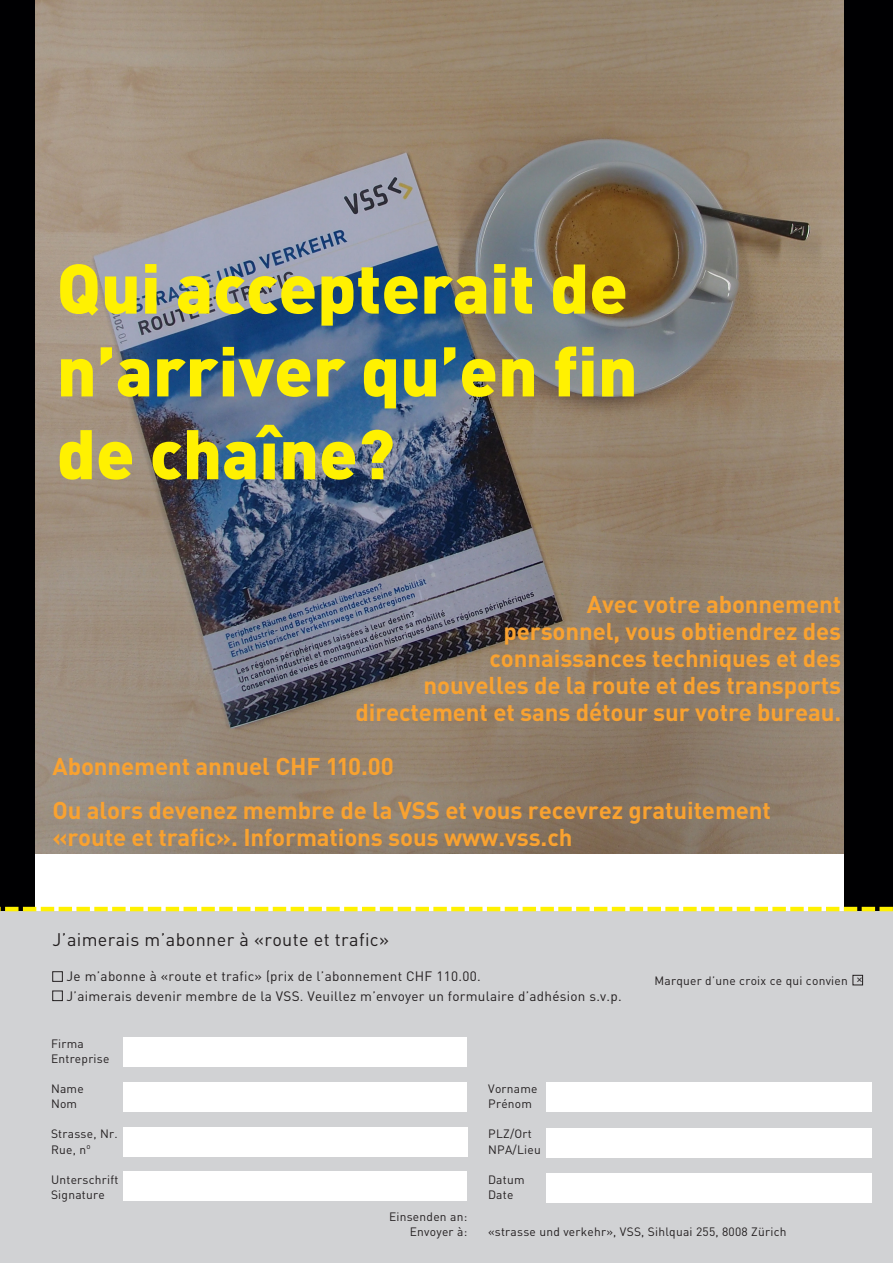
<style>
.page{position:relative;width:893px;height:1263px;background:#fff}
.page>*{position:absolute;margin:0;border:0;box-sizing:border-box;transform-origin:0 0}
.t1{font:900 69px/82.8px "DINOT";color:#fff101}
.t2{font:700 24px/27px "DINOT";letter-spacing:-.005em;color:#f9a230;text-align:right}
.t3{font:18px "DINOT";letter-spacing:.02em;color:#231f20}
.t4{font:13.5px/20px "DINOT";letter-spacing:.02em;color:#231f20}
.t5{font:12px/15px "DINOT";letter-spacing:.02em;color:#231f20}
.s1{font-style:inherit}
</style>
<div class="page">
<img style="left:35px;top:0;width:809px;height:854px">
<div style="left:844px;top:0;width:49px;height:912px;background:#000002"></div>
<div style="left:0;top:911px;width:893px;height:352px;background:#d1d2d4"></div>
<div style="left:123px;top:1037px;width:344px;height:29px;background:#fff"></div>
<div style="left:547px;top:1082px;width:325px;height:30px;background:#fff"></div>
<div style="left:547px;top:1128px;width:325px;height:30px;background:#fff"></div>
<div style="left:547px;top:1173px;width:325px;height:30px;background:#fff"></div>
<div style="left:123px;top:1082px;width:344px;height:30px;background:#fff"></div>
<div style="left:123px;top:1171px;width:344px;height:30px;background:#fff"></div>
<div style="left:853px;top:975px;width:10px;height:10px;border:1px solid #231f20"></div>
<div style="left:53px;top:971px;width:10px;height:10px;border:1px solid #231f20"></div>
<div style="left:53px;top:991px;width:10px;height:10px;border:1px solid #231f20"></div>
<div style="left:123px;top:1127px;width:344px;height:30px;background:#fff"></div>
<div style="left:0;top:0;width:35px;height:911px;background:#000002"></div>
<svg style="left:0;top:907px;width:893px;height:4px"></svg>
<h1 class="t1" style="left:57px;top:244px;width:582px">Qui accepterait de n’arriver qu’en fin de chaîne?</h1>
<p class="t2" style="left:356px;top:590px;width:487px">Avec votre abonnement<br>personnel, vous obtiendrez des connaissances techniques et des<br>nouvelles de la route et des transports directement et sans détour sur votre bureau.</p>
<p class="t2" style="left:53px;top:744px;width:720px;line-height:43.5px;text-align:left">Abonnement annuel CHF 110.00<br>Ou alors devenez membre de la VSS et vous recevrez gratuitement</p>
<p class="t2" style="left:53px;top:822px;width:521px">«route et trafic». Informations sous www.vss.ch</p>
<p class="t3" style="left:53px;top:927px;width:338px">J’aimerais m’abonner à «route et trafic»</p>
<p class="t4" style="left:67px;top:965px;width:557px">Je m’abonne à «route et trafic» (prix de l’abonnement CHF 11<span class="s1">0</span>.<span class="s1">00</span>.<br>J’aimerais devenir membre de la VSS. Veuillez m’envoyer un formulaire d’adhésion s.v.p.</p>
<p class="t5" style="left:654px;top:973px;width:210px">Marquer d’une croix ce qui convien ×</p>
<p class="t5" style="left:51px;top:1036px;width:60px">Firma<br>Entreprise</p>
<p class="t5" style="left:51px;top:1081px;width:34px">Name<br>Nom</p>
<p class="t5" style="left:51px;top:1126px;width:68px">Strasse, Nr.<br>Rue, n<sup>o</sup></p>
<p class="t5" style="left:51px;top:1171px;width:69px">Unterschrift<br>Signature</p>
<p class="t5" style="left:389px;top:1209px;width:80px;text-align:right">Einsenden an:<br>Envoyer à:</p>
<p class="t5" style="left:488px;top:1081px;width:51px">Vorname<br>Prénom</p>
<p class="t5" style="left:488px;top:1126px;width:54px">PLZ/Ort<br>NPA/Lieu</p>
<p class="t5" style="left:488px;top:1171px;width:38px">Datum<br>Date</p>
<p class="t5" style="left:488px;top:1223px;width:300px">«strasse und verkehr», VSS, Sihlquai 255<span class="s1">,</span> 8008 Zürich</p>
</div>
